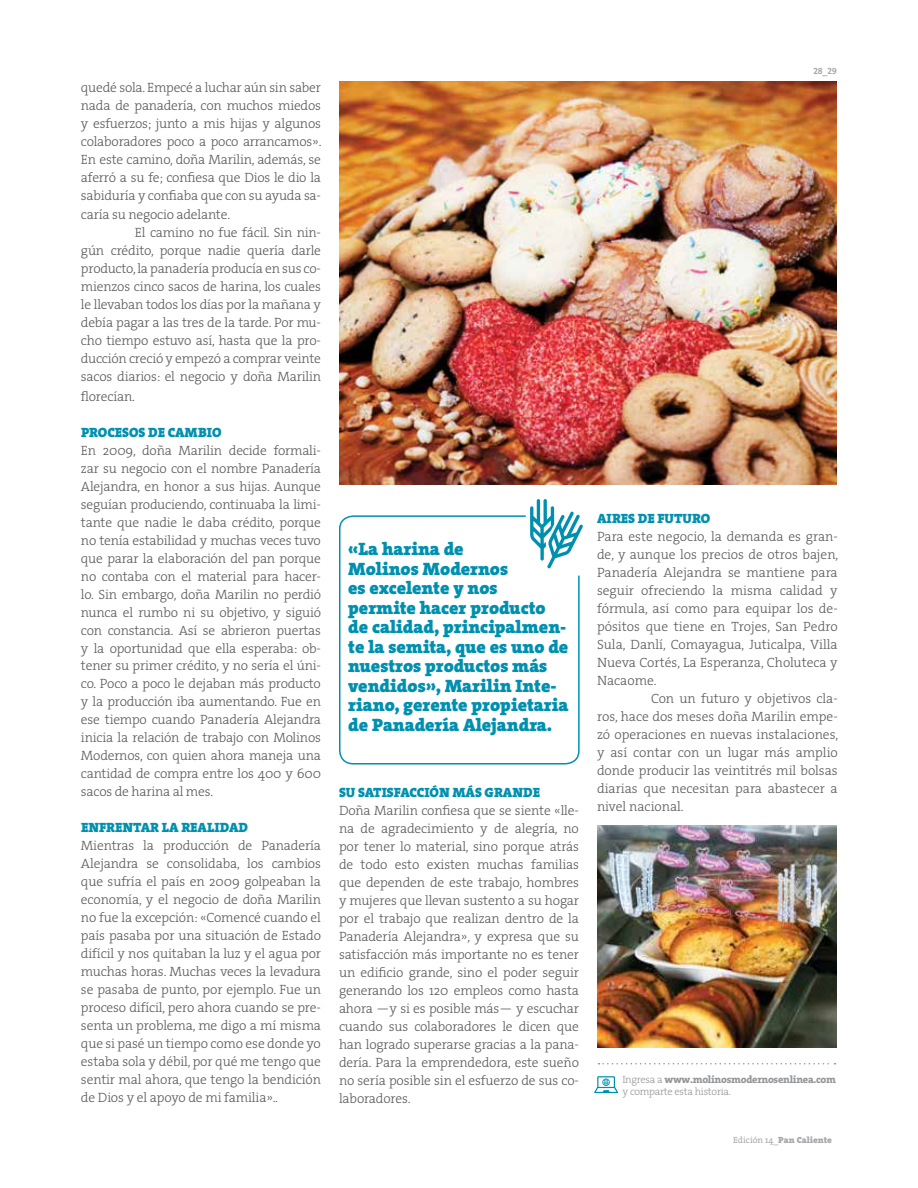
<style>
.page{position:relative;width:918px;height:1188px;background:#fff}
.page>*{position:absolute;margin:0;border:0;box-sizing:border-box;transform-origin:0 0}
.t1{font:18px/19.5px "The Serif HP9 Blk";color:#0090af}
.t2{font:13.5px/18px "The Serif HP3 Lig";letter-spacing:-.01em;color:#58595b;text-align:justify}
.t3{font:13.5px "The Serif HP9 Blk";color:#0090af}
.t4{font:10.5px "The Serif HP8 Ex Bld";letter-spacing:-.025em;color:#939598}
.t5{font:10.5px "The Serif HP3 Lig";letter-spacing:-.025em;color:#939598}
.t6{font:9px "The Serif HP9 Blk";color:#a7a9ac}
.t7{font:9px "The Serif HP7 Bld";color:#a7a9ac}
.s1{font-family:"The Serif HP3 Lig"}
.s2{font-family:"The Serif HP5 Plain"}
</style>
<div class="page">
<hr style="left:0;top:0;width:1px;height:1188px;background:#000">
<img style="left:339px;top:81px;width:498px;height:404px">
<img style="left:597px;top:825px;width:240px;height:223px">
<svg style="left:599px;top:1063px;width:237px;height:1px"></svg>
<svg style="left:594px;top:1076px;width:24px;height:17px"></svg>
<svg style="left:530px;top:499px;width:53px;height:34px"></svg>
<svg style="left:339px;top:515px;width:241px;height:250px"></svg>
<p class="t2" style="left:81px;top:78px;width:242px">quedé sola. Empecé a luchar aún sin saber nada de panadería, con muchos miedos y esfuerzos; junto a mis hijas y algunos colaboradores poco a poco arrancamos».<br>En este camino, doña Marilin, además, se aferró a su fe; confiesa que Dios le dio la sabiduría y confiaba que con su ayuda sa-</p>
<p class="t2" style="left:81px;top:206px;width:151px">caría su negocio adelante.</p>
<p class="t2" style="left:135px;top:224px;width:188px">El camino no fue fácil. Sin nin-</p>
<p class="t2" style="left:81px;top:242px;width:242px">gún crédito, porque nadie quería darle</p>
<p class="t2" style="left:81px;top:260px;width:242px">producto, la panadería producía en sus co-</p>
<p class="t2" style="left:81px;top:278px;width:242px">mienzos cinco sacos de harina, los cuales</p>
<p class="t2" style="left:81px;top:296px;width:242px">le llevaban todos los días por la mañana y</p>
<p class="t2" style="left:81px;top:314px;width:242px">debía pagar a las tres de la tarde. Por mu-</p>
<p class="t2" style="left:81px;top:332px;width:242px">cho tiempo estuvo así, hasta que la pro-</p>
<p class="t2" style="left:81px;top:350px;width:242px">ducción creció y empezó a comprar veinte</p>
<p class="t2" style="left:81px;top:368px;width:242px">sacos diarios: el negocio y doña Marilin</p>
<p class="t2" style="left:81px;top:387px;width:55px">florecían.</p>
<p class="t3" style="left:81px;top:423px;width:142px">PROCESOS DE CAMBIO</p>
<p class="t2" style="left:81px;top:441px;width:242px">En 2009, doña Marilin decide formali&shy;zar su negocio con el nombre Panadería Alejandra, en honor a sus hijas. Aunque seguían produciendo, continuaba la limi&shy;tante que nadie le daba crédito, porque no tenía estabilidad y muchas veces tuvo que parar la elaboración del pan porque no contaba con el material para hacer&shy;lo. Sin embargo, doña Marilin no perdió nunca el rumbo ni su objetivo, y siguió con constancia. Así se abrieron puertas y la oportunidad que ella esperaba: ob&shy;tener su primer crédito, y no sería el úni&shy;co. Poco a poco le dejaban más producto y la producción iba aumentando. Fue en ese tiempo cuando Panadería Alejandra inicia la relación de trabajo con Molinos Modernos, con quien ahora maneja una cantidad de compra entre los 400 y 600 sacos de harina al mes.</p>
<p class="t3" style="left:81px;top:819px;width:169px">ENFRENTAR LA REALIDAD</p>
<p class="t2" style="left:81px;top:837px;width:242px">Mientras la producción de Panadería Alejandra se consolidaba, los cambios que sufría el país en 2009 golpeaban la economía, y el negocio de doña Marilin no fue la excepción: «Comencé cuando el país pasaba por una situación de Estado difícil y nos quitaban la luz y el agua por muchas horas. Muchas veces la levadura se pasaba de punto, por ejemplo. Fue un proceso difícil, pero ahora cuando se pre&shy;senta un problema, me digo a mí misma que si pasé un tiempo como ese donde yo estaba sola y débil, por qué me tengo que sentir mal ahora, que tengo la bendición de Dios y el apoyo de mi familia»..</p>
<h1 class="t1" style="left:348px;top:539px;width:222px">«La harina de<br>Molinos Modernos<br>es excelente y nos permite hacer producto de calidad, principalmen&shy;te la semita, que es uno de nuestros productos más vendidos», Marilin Inte&shy;riano, gerente propietaria de Panadería Alejandra.</h1>
<p class="t3" style="left:339px;top:784px;width:203px">SU SATISFACCIÓN MÁS GRANDE</p>
<p class="t2" style="left:339px;top:802px;width:242px">Doña Marilin confiesa que se siente «lle&shy;na de agradecimiento y de alegría, no por tener lo material, sino porque atrás de todo esto existen muchas familias que dependen de este trabajo, hombres y mujeres que llevan sustento a su hogar por el trabajo que realizan dentro de la Panadería Alejandra», y expresa que su satisfacción más importante no es tener un edificio grande, sino el poder seguir generando los 120 empleos como hasta ahora —y si es posible más— y escuchar cuando sus colaboradores le dicen que han logrado superarse gracias a la pana&shy;dería. Para la emprendedora, este sueño no sería posible sin el esfuerzo de sus co&shy;laboradores.</p>
<p class="t7" style="left:813px;top:65px;width:25px">28_29</p>
<p class="t3" style="left:597px;top:509px;width:115px">AIRES DE FUTURO</p>
<p class="t2" style="left:597px;top:528px;width:242px">Para este negocio, la demanda es gran-</p>
<p class="t2" style="left:597px;top:546px;width:243px">de, y aunque los precios de otros bajen,</p>
<p class="t2" style="left:597px;top:564px;width:242px">Panadería Alejandra se mantiene para</p>
<p class="t2" style="left:597px;top:582px;width:242px">seguir ofreciendo la misma calidad y</p>
<p class="t2" style="left:597px;top:600px;width:242px">fórmula, así como para equipar los de-</p>
<p class="t2" style="left:597px;top:618px;width:242px">pósitos que tiene en Trojes, San Pedro</p>
<p class="t2" style="left:597px;top:636px;width:242px">Sula, Danlí, Comayagua, Juticalpa, Villa</p>
<p class="t2" style="left:597px;top:654px;width:242px">Nueva Cortés, La Esperanza, Choluteca y</p>
<p class="t2" style="left:597px;top:672px;width:61px">Nacaome.</p>
<p class="t2" style="left:651px;top:689px;width:188px">Con un futuro y objetivos cla-</p>
<p class="t2" style="left:597px;top:707px;width:242px">ros, hace dos meses doña Marilin empe-</p>
<p class="t2" style="left:597px;top:725px;width:243px">zó operaciones en nuevas instalaciones,</p>
<p class="t2" style="left:597px;top:743px;width:242px">y así contar con un lugar más amplio</p>
<p class="t2" style="left:597px;top:761px;width:242px">donde producir las veintitrés mil bolsas</p>
<p class="t2" style="left:597px;top:779px;width:242px">diarias que necesitan para abastecer a</p>
<p class="t2" style="left:597px;top:797px;width:88px">nivel nacional.</p>
<p class="t4" style="left:622px;top:1072px;width:215px"><span class="s1">Ingresa a</span> www.molinosmodernosenlinea.com</p>
<p class="t5" style="left:622px;top:1084px;width:110px">y comparte esta historia.</p>
<p class="t6" style="left:733px;top:1134px;width:100px"><span class="s2">Edición 14_</span>Pan Caliente</p>
</div>
